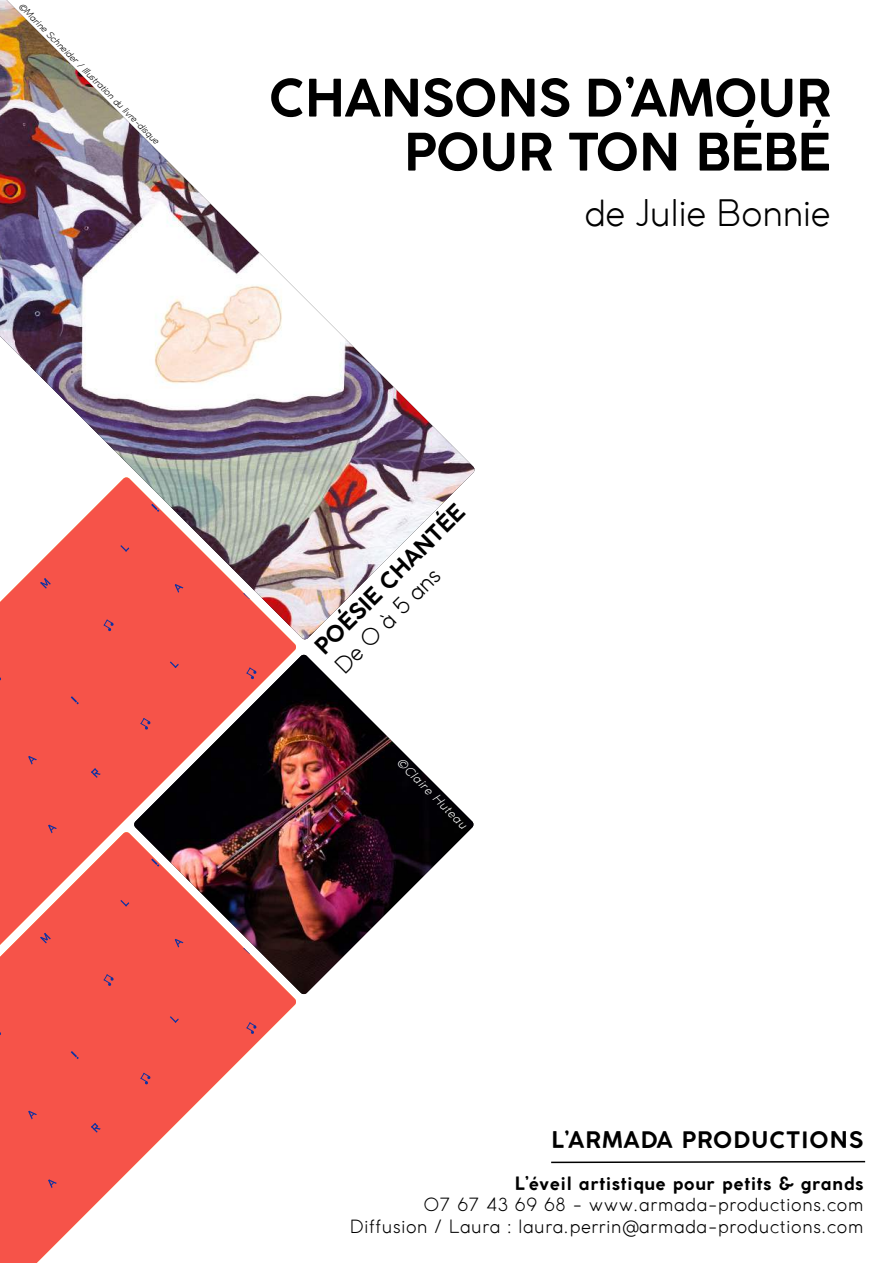
<style>
.page{position:relative;width:893px;height:1263px;background:#fff}
.page>*{position:absolute;margin:0;border:0;box-sizing:border-box;transform-origin:0 0}
.t1{font:700 51px/54px "Coco Gothic";color:#000;text-align:right}
.t2{font:300 36px "Coco Gothic";color:#000}
.t3{font:700 22.5px "Coco Gothic";letter-spacing:.05em;color:#000}
.t4{font:300 22.5px "Coco Gothic";color:#000}
.t5{font:300 18px/21.6px "Coco Gothic";letter-spacing:.04em;color:#000;text-align:right}
.t6{font:700 18px "Coco Gothic";letter-spacing:.04em;color:#000}
.t7{font:italic 300 12px "Coco Gothic";color:#fff}
.t8{font:italic 300 9px "Coco Gothic";color:#000}
</style>
<div class="page">
<img style="left:0;top:0;width:475px;height:640px">
<svg style="left:0;top:477px;width:296px;height:355px;background:#e9746c"></svg>
<svg style="left:28px;top:756px;width:9px;height:9px"></svg>
<svg style="left:48px;top:825px;width:9px;height:7px"></svg>
<svg style="left:91px;top:768px;width:10px;height:10px"></svg>
<svg style="left:71px;top:696px;width:8px;height:8px"></svg>
<svg style="left:40px;top:578px;width:11px;height:11px"></svg>
<svg style="left:243px;top:590px;width:10px;height:9px"></svg>
<svg style="left:175px;top:584px;width:8px;height:9px"></svg>
<svg style="left:120px;top:545px;width:9px;height:7px"></svg>
<svg style="left:44px;top:505px;width:8px;height:8px"></svg>
<svg style="left:104px;top:619px;width:10px;height:12px"></svg>
<svg style="left:151px;top:504px;width:8px;height:8px"></svg>
<svg style="left:0;top:832px;width:296px;height:431px;fill:#f65349"></svg>
<svg style="left:28px;top:1111px;width:9px;height:8px"></svg>
<svg style="left:69px;top:1250px;width:10px;height:9px"></svg>
<svg style="left:117px;top:1186px;width:10px;height:8px"></svg>
<svg style="left:48px;top:1179px;width:9px;height:9px"></svg>
<svg style="left:91px;top:1123px;width:10px;height:9px"></svg>
<svg style="left:71px;top:1051px;width:8px;height:8px"></svg>
<svg style="left:193px;top:1172px;width:8px;height:8px"></svg>
<svg style="left:245px;top:1226px;width:9px;height:8px"></svg>
<svg style="left:40px;top:933px;width:11px;height:10px"></svg>
<svg style="left:215px;top:1106px;width:9px;height:9px"></svg>
<svg style="left:120px;top:900px;width:9px;height:6px"></svg>
<svg style="left:170px;top:1016px;width:9px;height:7px"></svg>
<svg style="left:44px;top:860px;width:8px;height:8px"></svg>
<svg style="left:104px;top:974px;width:10px;height:12px"></svg>
<svg style="left:246px;top:1022px;width:11px;height:12px"></svg>
<svg style="left:140px;top:1073px;width:11px;height:11px"></svg>
<svg style="left:279px;top:1149px;width:10px;height:12px"></svg>
<img style="left:134px;top:655px;width:340px;height:339px">
<svg style="left:551px;top:1160px;width:315px;height:4px"></svg>
<p class="t8" style="left:23px;top:1px;width:196px;rotate:45deg">©Marine Schneider / Illustration du livre-disque</p>
<h1 class="t1" style="left:269px;top:75px;width:563px">CHANSONS D’AMOUR<br>POUR TON BÉBÉ</h1>
<h2 class="t2" style="left:585px;top:194px;width:247px">de Julie Bonnie</h2>
<p class="t3" style="left:312px;top:643px;width:202px;rotate:-45deg">POÉSIE CHANTÉE</p>
<p class="t4" style="left:331px;top:661px;width:139px;rotate:-45deg">De 0 à 5 ans</p>
<p class="t7" style="left:403px;top:755px;width:95px;rotate:45deg">©Claire Huteau</p>
<p class="t3" style="left:552px;top:1130px;width:313px">L’ARMADA PRODUCTIONS</p>
<p class="t6" style="left:515px;top:1175px;width:350px">L’éveil artistique pour petits &amp; grands</p>
<p class="t5" style="left:350px;top:1195px;width:515px">07 67 43 69 68 - www.armada-productions.com<br>Diffusion / Laura : laura.perrin@armada-productions.com</p>
</div>
